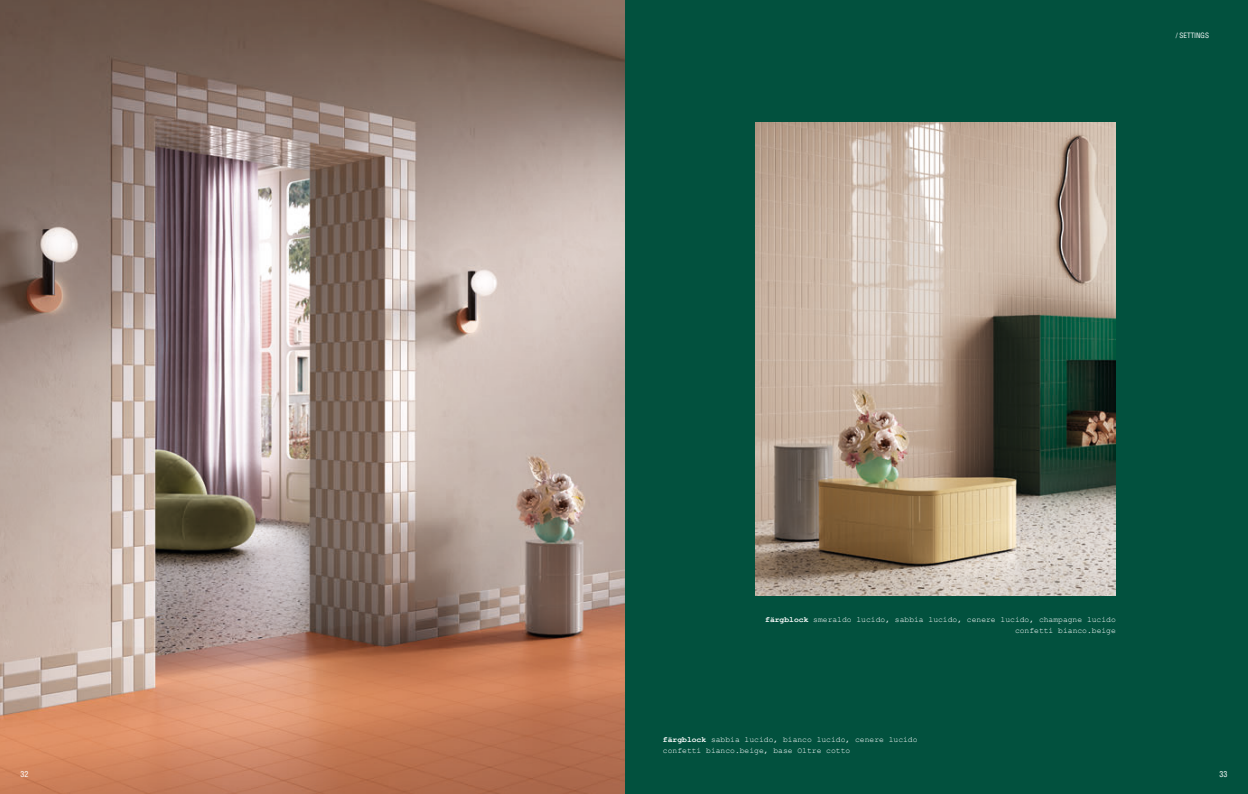
<style>
.page{position:relative;width:1248px;height:794px;background:#fff}
.page>*{position:absolute;margin:0;border:0;box-sizing:border-box;transform-origin:0 0}
.Minimali_-_Nome_colore{font:8px/11.7px "Courier New";color:#fff;text-align:right}
.Formati_cm_9{font:condensed 8px "Helvetica LT";color:#fff}
.Titolo_Serie_25{font:condensed 7.2px "Helvetica LT";color:#fff}
.s1{font-weight:700}
</style>
<div class="page">
<div style="left:624px;top:0;width:623px;height:794px;background:#02513e"></div>
<img style="left:0;top:0;width:624px;height:794px">
<img style="left:755px;top:123px;width:360px;height:472px">
<p class="Titolo_Serie_25" style="left:1175px;top:31px;width:35px">/ SETTINGS</p>
<p class="Minimali_-_Nome_colore" style="left:765px;top:613px;width:352px"><span class="s1">färgblock</span> smeraldo lucido, sabbia lucido, cenere lucido, champagne lucido confetti bianco.beige</p>
<p class="Minimali_-_Nome_colore" style="left:663px;top:733px;width:256px;text-align:left"><span class="s1">färgblock</span> sabbia lucido, bianco lucido, cenere lucido confetti bianco.beige, base Oltre cotto</p>
<p class="Formati_cm_9" style="left:20px;top:769px;width:9px">32</p>
<p class="Formati_cm_9" style="left:1219px;top:769px;width:9px">33</p>
</div>
